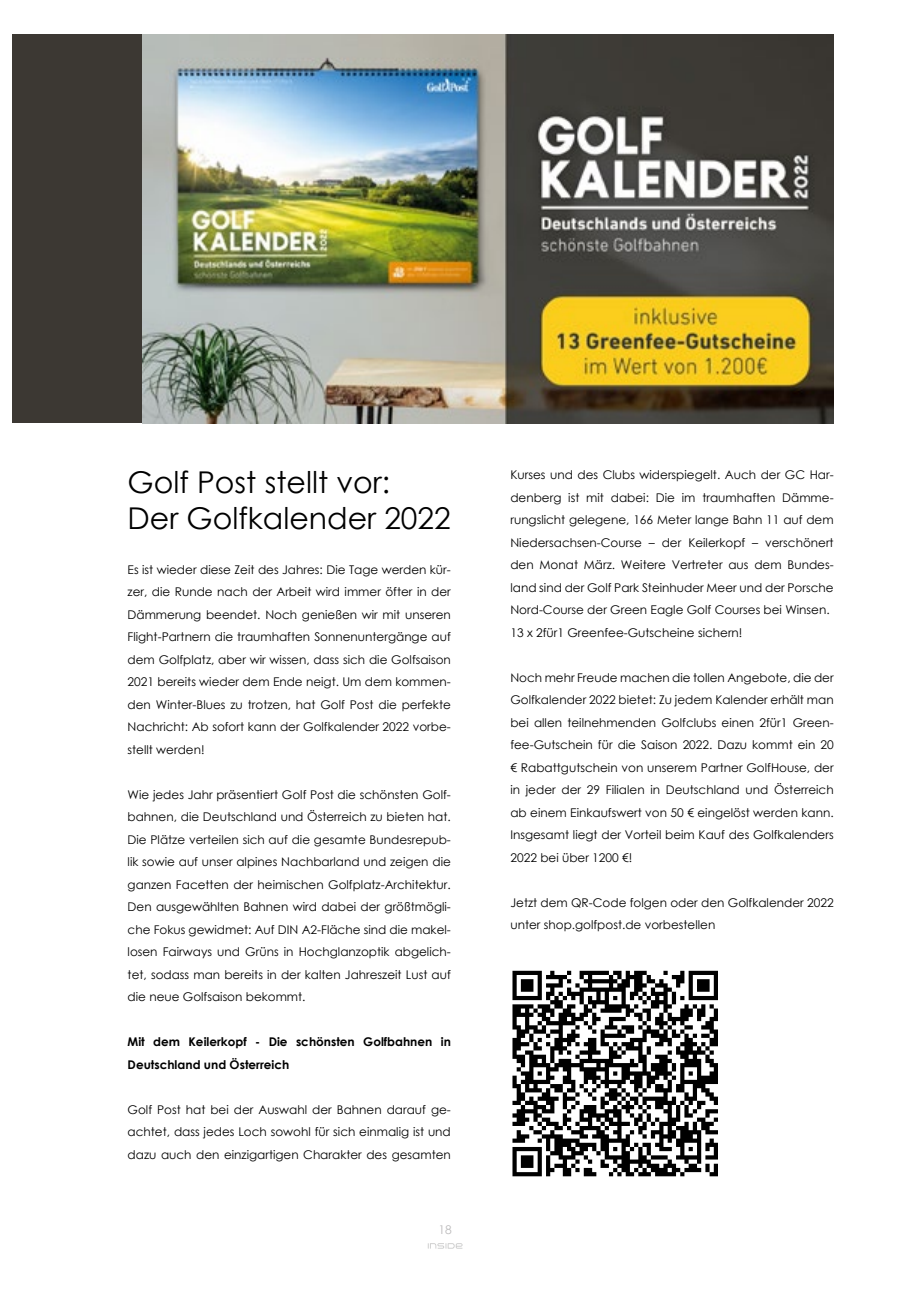
<style>
.page{position:relative;width:906px;height:1289px;background:#fff}
.page>*{position:absolute;margin:0;border:0;box-sizing:border-box;transform-origin:0 0}
.t1{font:30px/36px "Century Gothic";color:#000}
.t2{font:12px/22.5px "Century Gothic";color:#000;text-align:justify}
.t3{font:700 12px/22.5px "Century Gothic";color:#000}
.t4{font:12px "Century Gothic";color:#bcbbbc}
</style>
<div class="page">
<svg style="left:428px;top:1243px;width:34px;height:5px"></svg>
<svg style="left:512px;top:970px;width:206px;height:206px"></svg>
<div style="left:13px;top:34px;width:821px;height:389px;background:#3c3833"></div>
<img style="left:142px;top:34px;width:692px;height:389px">
<h1 class="t1" style="left:128px;top:463px;width:325px">Golf Post stellt vor:<br>Der Golfkalender 2022</h1>
<p class="t2" style="left:128px;top:558px;width:325px">Es ist wieder diese Zeit des Jahres: Die Tage werden kür&shy;zer, die Runde nach der Arbeit wird immer öfter in der Dämmerung beendet. Noch genießen wir mit unseren Flight-Partnern die traumhaften Sonnenuntergänge auf dem Golfplatz, aber wir wissen, dass sich die Golfsaison 2021 bereits wieder dem Ende neigt. Um dem kommen&shy;den Winter-Blues zu trotzen, hat Golf Post die perfekte Nachricht: Ab sofort kann der Golfkalender 2022 vorbe&shy;stellt werden!</p>
<p class="t2" style="left:128px;top:783px;width:325px">Wie jedes Jahr präsentiert Golf Post die schönsten Golf&shy;bahnen, die Deutschland und Österreich zu bieten hat.<br>Die Plätze verteilen sich auf die gesamte Bundesrepub&shy;lik sowie auf unser alpines Nachbarland und zeigen die ganzen Facetten der heimischen Golfplatz-Architektur.<br>Den ausgewählten Bahnen wird dabei der größtmögli&shy;che Fokus gewidmet: Auf DIN A2-Fläche sind die makel&shy;losen Fairways und Grüns in Hochglanzoptik abgelich&shy;tet, sodass man bereits in der kalten Jahreszeit Lust auf die neue Golfsaison bekommt.</p>
<p class="t3" style="left:128px;top:1030px;width:325px">Mit dem Keilerkopf - Die schönsten Golfbahnen in<br>Deutschland und Österreich</p>
<p class="t2" style="left:128px;top:1098px;width:325px">Golf Post hat bei der Auswahl der Bahnen darauf ge&shy;achtet, dass jedes Loch sowohl für sich einmalig ist und dazu auch den einzigartigen Charakter des gesamten</p>
<p class="t4" style="left:438px;top:1220px;width:15px">18</p>
<p class="t2" style="left:510px;top:463px;width:325px;text-align:left">Kurses und des Clubs widerspiegelt. Auch der GC Har&shy;denberg ist mit dabei: Die im traumhaften Dämme&shy;rungslicht gelegene, 166 Meter lange Bahn 11 auf dem Niedersachsen-Course – der Keilerkopf – verschönert den Monat März. Weitere Vertreter aus dem Bundes&shy;land sind der Golf Park Steinhuder Meer und der Porsche Nord-Course der Green Eagle Golf Courses bei Winsen.<br>13 x 2für1 Greenfee-Gutscheine sichern!</p>
<p class="t2" style="left:510px;top:666px;width:325px">Noch mehr Freude machen die tollen Angebote, die der Golfkalender 2022 bietet: Zu jedem Kalender erhält man bei allen teilnehmenden Golfclubs einen 2für1 Green&shy;fee-Gutschein für die Saison 2022. Dazu kommt ein 20 € Rabattgutschein von unserem Partner GolfHouse, der in jeder der 29 Filialen in Deutschland und Österreich ab einem Einkaufswert von 50 € eingelöst werden kann.<br>Insgesamt liegt der Vorteil beim Kauf des Golfkalenders 2022 bei über 1200 €!</p>
<p class="t2" style="left:510px;top:891px;width:325px">Jetzt dem QR-Code folgen oder den Golfkalender 2022 unter shop.golfpost.de vorbestellen</p>
</div>
